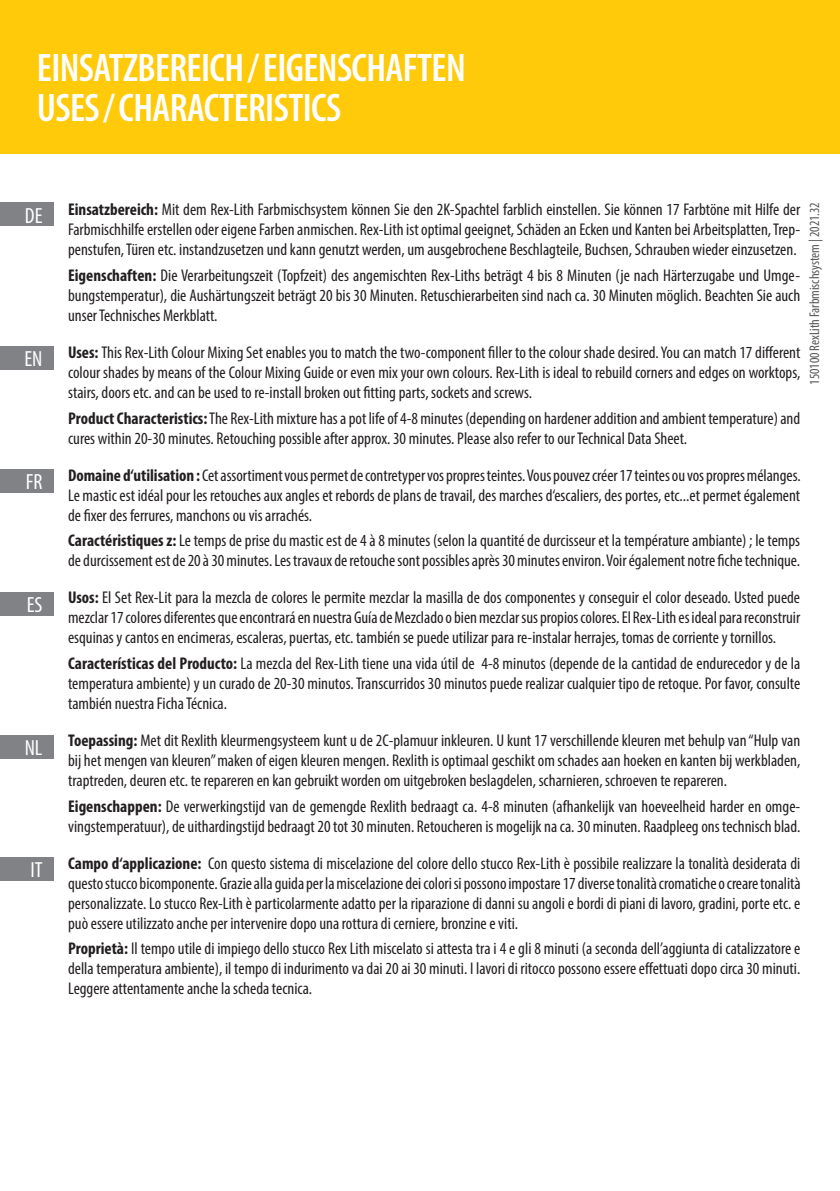
<style>
.page{position:relative;width:840px;height:1191px;background:#fff}
.page>*{position:absolute;margin:0;border:0;box-sizing:border-box;transform-origin:0 0}
.t1{font:600 condensed 40px/40px "Myriad Pro";letter-spacing:-.015em;color:#fff}
.t2{font:condensed 22px "Myriad Pro";color:#fff}
.t3{font:condensed 17px/20px "Myriad Pro";color:#231f20;text-align:justify}
.t4{font:condensed 14px "Myriad Pro";letter-spacing:-.005em;color:#57585a}
.s1{font-weight:700}
</style>
<div class="page">
<div style="left:0;top:0;width:839px;height:153px;background:#feca0a"></div>
<div style="left:0;top:346px;width:54px;height:23px;background:#808285"></div>
<div style="left:0;top:469px;width:54px;height:23px;background:#808285"></div>
<div style="left:0;top:592px;width:54px;height:23px;background:#808285"></div>
<div style="left:0;top:734px;width:54px;height:24px;background:#808285"></div>
<div style="left:0;top:857px;width:54px;height:24px;background:#808285"></div>
<div style="left:0;top:202px;width:54px;height:24px;background:#808285"></div>
<h1 class="t1" style="left:37px;top:48px;width:430px">EINSATZBEREICH/EIGENSCHAFTEN<br>USES/CHARACTERISTICS</h1>
<p class="t2" style="left:25px;top:202px;width:19px">DE</p>
<p class="t4" style="left:805px;top:385px;width:184px;rotate:-90deg">150100 RexLith Farbmischsystem | 2021.32</p>
<p class="t3" style="left:68px;top:199px;width:733px"><span class="s1">Einsatzbereich:</span> Mit dem Rex-Lith Farbmischsystem können Sie den 2K-Spachtel farblich einstellen. Sie können 17 Farbtöne mit Hilfe der Farbmischhilfe erstellen oder eigene Farben anmischen. Rex-Lith ist optimal geeignet, Schäden an Ecken und Kanten bei Arbeitsplatten, Trep&shy;penstufen, Türen etc. instandzusetzen und kann genutzt werden, um ausgebrochene Beschlagteile, Buchsen, Schrauben wieder einzusetzen.</p>
<p class="t3" style="left:68px;top:265px;width:733px"><span class="s1">Eigenschaften:</span> Die Verarbeitungszeit (Topfzeit) des angemischten Rex-Liths beträgt 4 bis 8 Minuten (je nach Härterzugabe und Umge&shy;bungstemperatur), die Aushärtungszeit beträgt 20 bis 30 Minuten. Retuschierarbeiten sind nach ca. 30 Minuten möglich. Beachten Sie auch unser Technisches Merkblatt.</p>
<p class="t3" style="left:68px;top:342px;width:733px"><span class="s1">Uses:</span> This Rex-Lith Colour Mixing Set enables you to match the two-component filler to the colour shade desired. You can match 17 different colour shades by means of the Colour Mixing Guide or even mix your own colours. Rex-Lith is ideal to rebuild corners and edges on worktops, stairs, doors etc. and can be used to re-install broken out fitting parts, sockets and screws.</p>
<p class="t3" style="left:68px;top:408px;width:733px"><span class="s1">Product Characteristics:</span> The Rex-Lith mixture has a pot life of 4-8 minutes (depending on hardener addition and ambient temperature) and cures within 20-30 minutes. Retouching possible after approx. 30 minutes. Please also refer to our Technical Data Sheet.</p>
<p class="t3" style="left:68px;top:465px;width:733px"><span class="s1">Domaine d‘utilisation :</span> Cet assortiment vous permet de contretyper vos propres teintes. Vous pouvez créer 17 teintes ou vos propres mélanges.<br>Le mastic est idéal pour les retouches aux angles et rebords de plans de travail, des marches d‘escaliers, des portes, etc...et permet également de fixer des ferrures, manchons ou vis arrachés.</p>
<p class="t3" style="left:68px;top:530px;width:733px"><span class="s1">Caractéristiques z:</span> Le temps de prise du mastic est de 4 à 8 minutes (selon la quantité de durcisseur et la température ambiante) ; le temps de durcissement est de 20 à 30 minutes. Les travaux de retouche sont possibles après 30 minutes environ. Voir également notre fiche technique.</p>
<p class="t3" style="left:68px;top:587px;width:733px"><span class="s1">Usos:</span> El Set Rex-Lit para la mezcla de colores le permite mezclar la masilla de dos componentes y conseguir el color deseado. Usted puede mezclar 17 colores diferentes que encontrará en nuestra Guía de Mezclado o bien mezclar sus propios colores. El Rex-Lith es ideal para reconstruir esquinas y cantos en encimeras, escaleras, puertas, etc. también se puede utilizar para re-instalar herrajes, tomas de corriente y tornillos.</p>
<p class="t3" style="left:68px;top:653px;width:733px"><span class="s1">Características del Producto:</span> La mezcla del Rex-Lith tiene una vida útil de 4-8 minutos (depende de la cantidad de endurecedor y de la temperatura ambiente) y un curado de 20-30 minutos. Transcurridos 30 minutos puede realizar cualquier tipo de retoque. Por favor, consulte también nuestra Ficha Técnica.</p>
<p class="t3" style="left:68px;top:730px;width:733px"><span class="s1">Toepassing:</span> Met dit Rexlith kleurmengsysteem kunt u de 2C-plamuur inkleuren. U kunt 17 verschillende kleuren met behulp van “Hulp van bij het mengen van kleuren” maken of eigen kleuren mengen. Rexlith is optimaal geschikt om schades aan hoeken en kanten bij werkbladen, traptreden, deuren etc. te repareren en kan gebruikt worden om uitgebroken beslagdelen, scharnieren, schroeven te repareren.</p>
<p class="t3" style="left:68px;top:796px;width:733px"><span class="s1">Eigenschappen:</span> De verwerkingstijd van de gemengde Rexlith bedraagt ca. 4-8 minuten (afhankelijk van hoeveelheid harder en omge&shy;vingstemperatuur), de uithardingstijd bedraagt 20 tot 30 minuten. Retoucheren is mogelijk na ca. 30 minuten. Raadpleeg ons technisch blad.</p>
<p class="t3" style="left:68px;top:853px;width:733px"><span class="s1">Campo d‘applicazione:</span> Con questo sistema di miscelazione del colore dello stucco Rex-Lith è possibile realizzare la tonalità desiderata di questo stucco bicomponente. Grazie alla guida per la miscelazione dei colori si possono impostare 17 diverse tonalità cromatiche o creare tonalità personalizzate. Lo stucco Rex-Lith è particolarmente adatto per la riparazione di danni su angoli e bordi di piani di lavoro, gradini, porte etc. e può essere utilizzato anche per intervenire dopo una rottura di cerniere, bronzine e viti.</p>
<p class="t3" style="left:68px;top:938px;width:733px"><span class="s1">Proprietà:</span> Il tempo utile di impiego dello stucco Rex Lith miscelato si attesta tra i 4 e gli 8 minuti (a seconda dell’aggiunta di catalizzatore e della temperatura ambiente), il tempo di indurimento va dai 20 ai 30 minuti. I lavori di ritocco possono essere effettuati dopo circa 30 minuti.<br>Leggere attentamente anche la scheda tecnica.</p>
<p class="t2" style="left:25px;top:345px;width:20px">EN</p>
<p class="t2" style="left:26px;top:468px;width:18px">FR</p>
<p class="t2" style="left:27px;top:591px;width:17px">ES</p>
<p class="t2" style="left:25px;top:734px;width:19px">NL</p>
<p class="t2" style="left:30px;top:856px;width:14px">IT</p>
</div>
